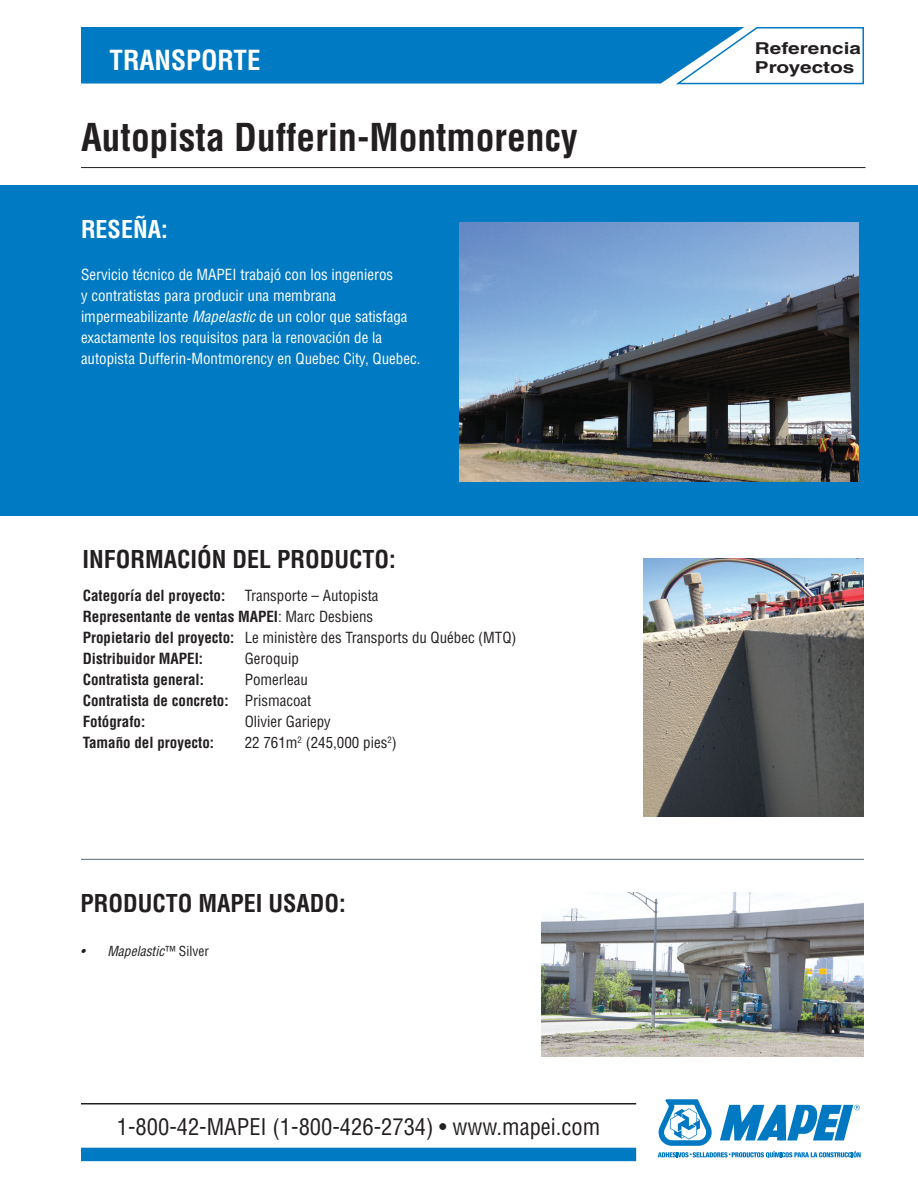
<style>
.page{position:relative;width:918px;height:1188px;background:#fff}
.page>*{position:absolute;margin:0;border:0;box-sizing:border-box;transform-origin:0 0}
.t1{font:700 condensed 37.5px "Helvetica LT";color:#231f20}
.t2{font:700 condensed 27px "Helvetica LT";color:#fff}
.t3{font:700 condensed 24px "Helvetica LT";color:#231f20}
.t4{font:700 condensed 24px "Helvetica LT";color:#fff}
.t5{font:condensed 22.5px "Helvetica LT";color:#231f20}
.t6{font:700 16.5px/19.6px "Helvetica LT";color:#231f20;scale:1.27 1}
.t7{font:condensed 15px/21px "Helvetica LT";color:#fff}
.t8{font:condensed 15px/21px "Helvetica LT";color:#231f20}
.t9{font:700 condensed 15px/21px "Helvetica LT";color:#231f20}
.t10{font:italic condensed 13.5px "Helvetica LT";color:#231f20}
.s1{font-style:italic}
.s2{font-weight:700}
.s3{font-weight:400}
.s4{font-style:normal}
</style>
<div class="page">
<hr style="left:81px;top:167px;width:785px;height:1px;background:#231f20">
<div style="left:0;top:185px;width:918px;height:331px;background:#007ac2"></div>
<hr style="left:81px;top:859px;width:783px;height:1px;background:#5c666f">
<svg style="left:81px;top:27px;width:783px;height:58px"></svg>
<hr style="left:81px;top:1103px;width:555px;height:1px;background:#231f20">
<div style="left:81px;top:1148px;width:555px;height:13px;background:#007ac2"></div>
<img style="left:542px;top:892px;width:322px;height:164px">
<img style="left:643px;top:558px;width:221px;height:259px">
<img style="left:460px;top:222px;width:399px;height:259px">
<svg style="left:658px;top:1099px;width:203px;height:59px"></svg>
<h2 class="t2" style="left:110px;top:43px;width:153px">TRANSPORTE</h2>
<h1 class="t1" style="left:81px;top:114px;width:498px">Autopista Dufferin-Montmorency</h1>
<h3 class="t4" style="left:81px;top:214px;width:88px">RESEÑA:</h3>
<p class="t7" style="left:81px;top:264px;width:341px">Servicio técnico de MAPEI trabajó con los ingenieros<br>y contratistas para producir una membrana impermeabilizante <span class="s1">Mapelastic</span> de un color que satisfaga exactamente los requisitos para la renovación de la autopista Dufferin-Montmorency en Quebec City, Quebec.</p>
<h3 class="t3" style="left:82px;top:544px;width:315px">INFORMACIÓN DEL PRODUCTO:</h3>
<p class="t9" style="left:83px;top:585px;width:144px">Categoría del proyecto:</p>
<p class="t8" style="left:83px;top:585px;width:435px;text-indent:162px">Transporte – Autopista<br><span class="s2">Representante de ventas MAPEI</span>: Marc Desbiens<br><span class="s2">Propietario del proyecto:</span> Le ministère des Transports du Québec (MTQ)<br><span class="s2">Distribuidor MAPEI:</span></p>
<p class="t8" style="left:245px;top:648px;width:56px">Geroquip</p>
<p class="t9" style="left:83px;top:669px;width:123px">Contratista general:</p>
<p class="t9" style="left:83px;top:669px;width:230px;text-indent:162px"><span class="s3">Pomerleau<br></span>Contratista de concreto: <span class="s3">Prismacoat<br></span>Fotógrafo:</p>
<p class="t8" style="left:245px;top:711px;width:88px">Olivier Gariepy</p>
<p class="t9" style="left:83px;top:732px;width:133px">Tamaño del proyecto:</p>
<p class="t8" style="left:245px;top:732px;width:154px">22 761m<sup>2</sup> (245,000 pies<sup>2</sup>)</p>
<h3 class="t3" style="left:80px;top:888px;width:267px">PRODUCTO MAPEI USADO:</h3>
<p class="t10" style="left:80px;top:943px;width:130px">• Mapelastic<span class="s4">™ Silver</span></p>
<h3 class="t5" style="left:117px;top:1112px;width:485px">1-800-42-MAPEI (1-800-426-2734) • www.mapei.com</h3>
<p class="t6" style="left:755px;top:38px;width:85px">Referencia<br>Proyectos</p>
</div>
